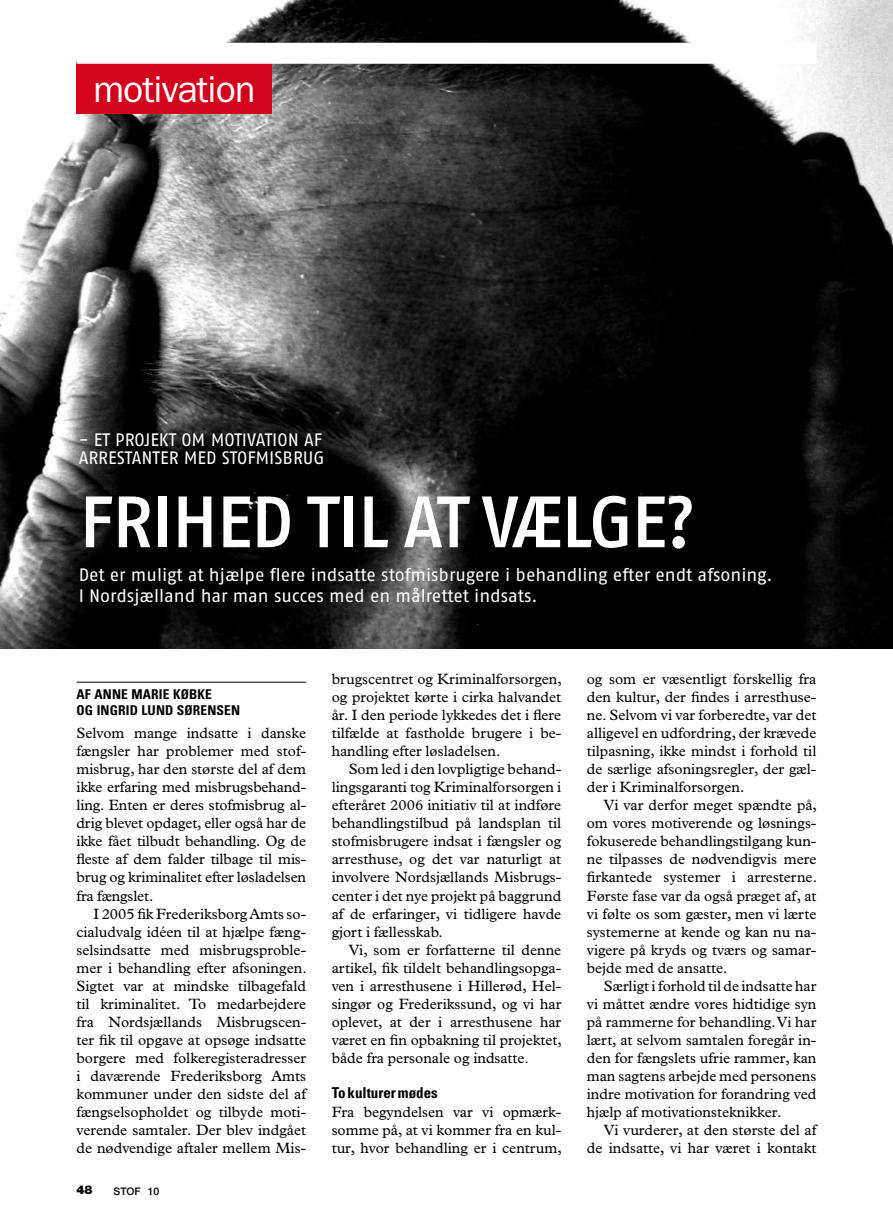
<style>
.page{position:relative;width:893px;height:1221px;background:#fff}
.page>*{position:absolute;margin:0;border:0;box-sizing:border-box;transform-origin:0 0}
.t1{font:72.45px "Fago No Med Caps";letter-spacing:-.035em;color:#fff}
.t2{font:37.5px "Franklin Gothic";letter-spacing:-.025em;color:#fff}
.t3{font:18px/18px "Fago No";color:#fff}
.t4{font:15px/18px "Plantin";color:#000;text-align:justify}
.t5{font:700 condensed 15px "Univers";color:#000}
.t6{font:700 condensed 13.5px/16.2px "Univers";letter-spacing:.01em;color:#000}
.t7{font:900 12px "Helvetica Neue";color:#000}
.t8{font:500 10.5px "Helvetica Neue";color:#000}
</style>
<div class="page">
<img style="left:0;top:0;width:893px;height:648px">
<hr style="left:77px;top:681px;width:229px;height:1px;background:#000">
<div style="left:77px;top:63px;width:195px;height:51px;background:#d3021d"></div>
<div style="left:77px;top:43px;width:739px;height:21px;background:#fff"></div>
<h2 class="t2" style="left:93px;top:68px;width:163px">motivation</h2>
<p class="t3" style="left:79px;top:430px;width:247px">- Et projekt om motivation af arrestanter med stofmisbrug</p>
<h1 class="t1" style="left:79px;top:480px;width:619px">FRIHED TIL AT VÆLGE?</h1>
<p class="t3" style="left:79px;top:564px;width:696px;line-height:21px">Det er muligt at hjælpe flere indsatte stofmisbrugere i behandling efter endt afsoning.<br>I Nordsjælland har man succes med en målrettet indsats.</p>
<p class="t6" style="left:77px;top:685px;width:165px">AF ANNE MARIE KØBKE<br>OG INGRID LUND SØRENSEN</p>
<p class="t4" style="left:77px;top:724px;width:231px">Selvom mange indsatte i danske fængsler har problemer med stof&shy;misbrug, har den største del af dem ikke erfaring med misbrugsbehand&shy;ling. Enten er deres stofmisbrug al&shy;drig blevet opdaget, eller også har de ikke fået tilbudt behandling. Og de fleste af dem falder tilbage til mis&shy;brug og kriminalitet efter løsladelsen fra fængslet.</p>
<p class="t4" style="left:77px;top:904px;width:232px;text-indent:17px">I 2005 fik Frederiksborg Amts so&shy;cialudvalg idéen til at hjælpe fæng&shy;selsindsatte med misbrugsproble&shy;mer i behandling efter afsoningen.<br>Sigtet var at mindske tilbagefald til kriminalitet. To medarbejdere fra Nordsjællands Misbrugscen&shy;ter fik til opgave at opsøge indsatte borgere med folkeregisteradresser i daværende Frederiksborg Amts kommuner under den sidste del af fængselsopholdet og tilbyde moti&shy;verende samtaler. Der blev indgået de nødvendige aftaler mellem Mis-</p>
<p class="t7" style="left:77px;top:1182px;width:18px">48</p>
<p class="t8" style="left:114px;top:1184px;width:47px">Stof 10</p>
<p class="t4" style="left:332px;top:670px;width:232px">brugscentret og Kriminalforsorgen, og projektet kørte i cirka halvandet år. I den periode lykkedes det i flere tilfælde at fastholde brugere i be&shy;handling efter løsladelsen.</p>
<p class="t4" style="left:332px;top:760px;width:231px;text-indent:17px">Som led i den lovpligtige behand&shy;lingsgaranti tog Kriminalforsorgen i efteråret 2006 initiativ til at indføre behandlingstilbud på landsplan til stofmisbrugere indsat i fængsler og arresthuse, og det var naturligt at involvere Nordsjællands Misbrugs&shy;center i det nye projekt på baggrund af de erfaringer, vi tidligere havde gjort i fællesskab.</p>
<p class="t4" style="left:332px;top:940px;width:232px;text-indent:17px">Vi, som er forfatterne til denne artikel, fik tildelt behandlingsopga&shy;ven i arresthusene i Hillerød, Hel&shy;singør og Frederikssund, og vi har oplevet, at der i arresthusene har været en fin opbakning til projektet, både fra personale og indsatte.</p>
<p class="t5" style="left:332px;top:1082px;width:108px">To kulturer mødes</p>
<p class="t4" style="left:332px;top:1102px;width:232px">Fra begyndelsen var vi opmærk&shy;somme på, at vi kommer fra en kul&shy;tur, hvor behandling er i centrum,</p>
<p class="t4" style="left:587px;top:670px;width:231px">og som er væsentligt forskellig fra den kultur, der findes i arresthuse&shy;ne. Selvom vi var forberedte, var det alligevel en udfordring, der krævede tilpasning, ikke mindst i forhold til de særlige afsoningsregler, der gæl&shy;der i Kriminalforsorgen.</p>
<p class="t4" style="left:587px;top:796px;width:232px;text-indent:17px">Vi var derfor meget spændte på, om vores motiverende og løsnings&shy;fokuserede behandlingstilgang kun&shy;ne tilpasses de nødvendigvis mere firkantede systemer i arresterne.<br>Første fase var da også præget af, at vi følte os som gæster, men vi lærte systemerne at kende og kan nu na&shy;vigere på kryds og tværs og samar&shy;bejde med de ansatte.</p>
<p class="t4" style="left:587px;top:976px;width:231px;text-indent:17px">Særligt i forhold til de indsatte har vi måttet ændre vores hidtidige syn på rammerne for behandling. Vi har lært, at selvom samtalen foregår in&shy;den for fængslets ufrie rammer, kan man sagtens arbejde med personens indre motivation for forandring ved hjælp af motivationsteknikker.</p>
<p class="t4" style="left:587px;top:1120px;width:231px;text-align:right">Vi vurderer, at den største del af de indsatte, vi har været i kontakt</p>
</div>
